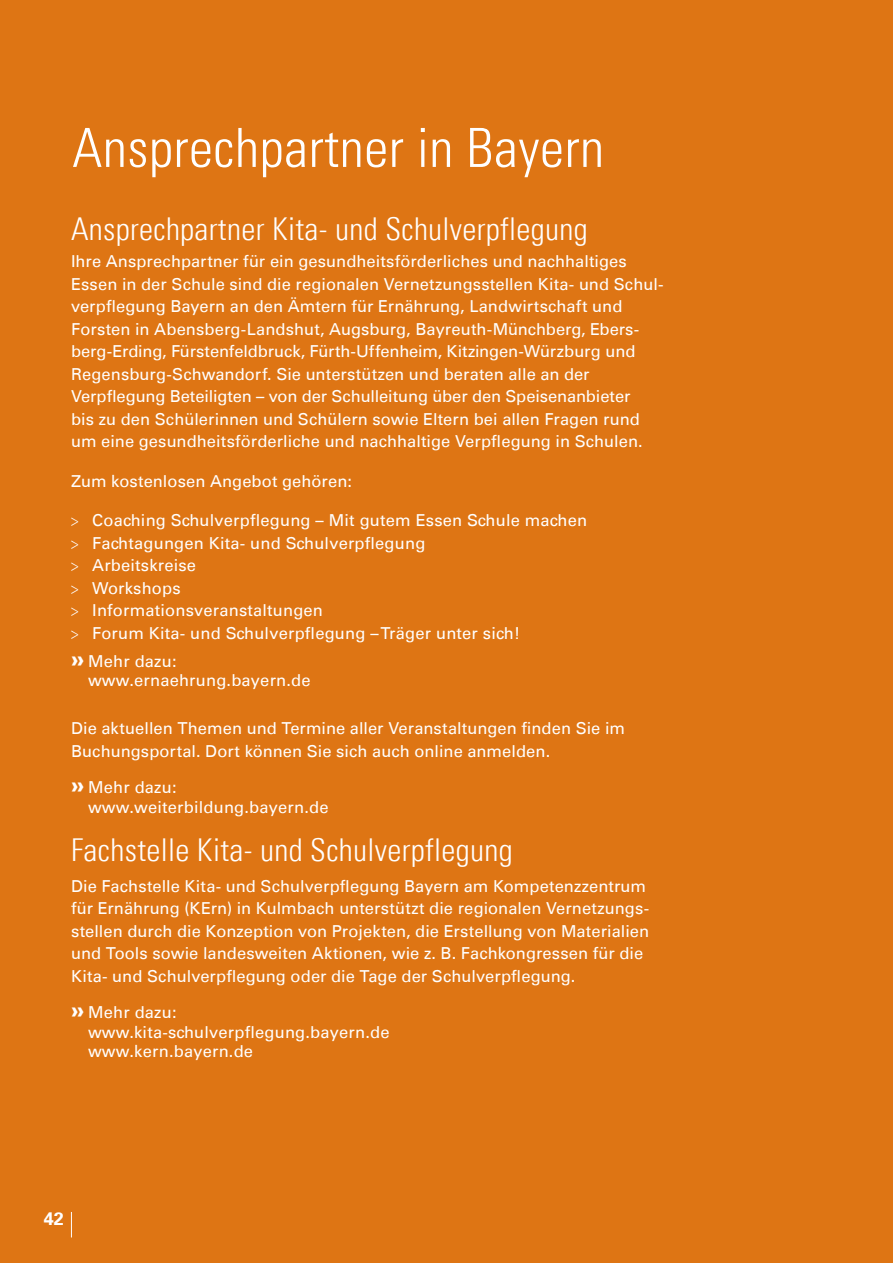
<style>
.page{position:relative;width:893px;height:1263px;background:#de7514}
.page>*{position:absolute;margin:0;border:0;box-sizing:border-box;transform-origin:0 0}
.Innenseiten_Headline_H1_klein{font:300 condensed 54px "Univers";letter-spacing:.01em;color:#fff}
.Innenseiten_Headline_H2_klein{font:300 condensed 31.5px "Univers";letter-spacing:.01em;color:#fff}
.t1{font:700 18px "Univers";color:#fff}
.Innenseiten_Einleitung{font:16.5px/22.5px "Univers";letter-spacing:.005em;color:#fff}
.s1{font-weight:300;font-stretch:condensed}
.s2{font-weight:700;font-size:24px}
</style>
<div class="page">
<svg style="left:71px;top:1212px;width:1px;height:25px"></svg>
<h1 class="Innenseiten_Headline_H1_klein" style="left:72px;top:115px;width:533px">Ansprechpartner in Bayern</h1>
<h2 class="Innenseiten_Headline_H2_klein" style="left:71px;top:210px;width:518px">Ansprechpartner Kita- und Schulverpflegung</h2>
<p class="Innenseiten_Einleitung" style="left:71px;top:250px;width:594px">Ihre Ansprechpartner für ein gesundheitsförderliches und nachhaltiges Essen in der Schule sind die regionalen Vernetzungsstellen Kita- und Schul&shy;verpflegung Bayern an den Ämtern für Ernährung, Landwirtschaft und Forsten in Abensberg-Landshut, Augsburg, Bayreuth-Münchberg, Ebers&shy;berg-Erding, Fürstenfeldbruck, Fürth-Uffenheim, Kitzingen-Würzburg und Regensburg-Schwandorf. Sie unterstützen und beraten alle an der Verpflegung Beteiligten – von der Schulleitung über den Speisenanbieter<br>bis zu den Schülerinnen und Schülern sowie Eltern bei allen Fragen rund um eine gesundheitsförderliche und nachhaltige Verpflegung in Schulen.</p>
<p class="Innenseiten_Einleitung" style="left:71px;top:470px;width:282px">Zum kostenlosen Angebot gehören:</p>
<p class="Innenseiten_Einleitung" style="left:71px;top:509px;width:518px"><span class="s1">&gt;</span> Coaching Schulverpflegung – Mit gutem Essen Schule machen</p>
<p class="Innenseiten_Einleitung" style="left:71px;top:532px;width:356px"><span class="s1">&gt;</span> Fachtagungen Kita- und Schulverpflegung</p>
<p class="Innenseiten_Einleitung" style="left:71px;top:554px;width:127px"><span class="s1">&gt;</span> Arbeitskreise</p>
<p class="Innenseiten_Einleitung" style="left:71px;top:577px;width:111px"><span class="s1">&gt;</span> Workshops</p>
<p class="Innenseiten_Einleitung" style="left:71px;top:599px;width:253px"><span class="s1">&gt;</span> Informationsveranstaltungen</p>
<p class="Innenseiten_Einleitung" style="left:71px;top:622px;width:451px"><span class="s1">&gt;</span> Forum Kita- und Schulverpflegung – Träger unter sich!</p>
<p class="Innenseiten_Einleitung" style="left:88px;top:651px;width:224px;line-height:19.5px;text-indent:-17px"><span class="s2">»</span> Mehr dazu: www.ernaehrung.bayern.de</p>
<p class="Innenseiten_Einleitung" style="left:71px;top:717px;width:555px">Die aktuellen Themen und Termine aller Veranstaltungen finden Sie im<br>Buchungsportal. Dort können Sie sich auch online anmelden.</p>
<p class="Innenseiten_Einleitung" style="left:88px;top:778px;width:242px;line-height:19.5px;text-indent:-17px"><span class="s2">»</span> Mehr dazu: www.weiterbildung.bayern.de</p>
<h2 class="Innenseiten_Headline_H2_klein" style="left:71px;top:831px;width:443px">Fachstelle Kita- und Schulverpflegung</h2>
<p class="Innenseiten_Einleitung" style="left:71px;top:875px;width:580px">Die Fachstelle Kita- und Schulverpflegung Bayern am Kompetenzzentrum für Ernährung (KErn) in Kulmbach unterstützt die regionalen Vernetzungs&shy;stellen durch die Konzeption von Projekten, die Erstellung von Materialien und Tools sowie landesweiten Aktionen, wie z. B. Fachkongressen für die Kita- und Schulverpflegung oder die Tage der Schulverpflegung.</p>
<p class="Innenseiten_Einleitung" style="left:88px;top:1003px;width:303px;line-height:19.5px;text-indent:-17px"><span class="s2">»</span> Mehr dazu: www.kita-schulverpflegung.bayern.de www.kern.bayern.de</p>
<p class="t1" style="left:44px;top:1208px;width:22px">42</p>
</div>
